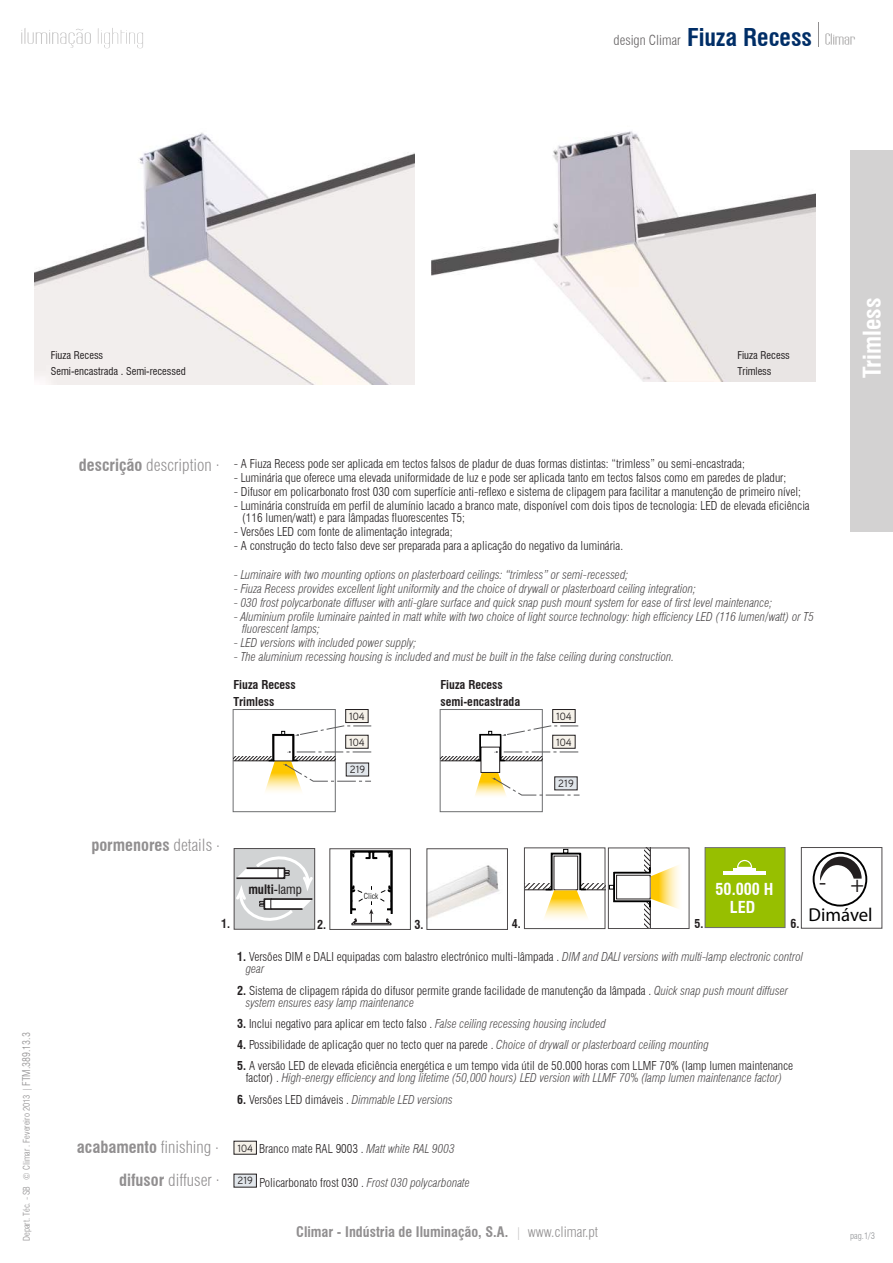
<style>
.page{position:relative;width:893px;height:1263px;background:#fff}
.page>*{position:absolute;margin:0;border:0;box-sizing:border-box;transform-origin:0 0}
.t1{font:700 condensed 24px "Swiss 721 BT";color:#fff}
.t2{font:22.95px "Myriad Pro";color:#231f20}
.t3{font:18.75px "Myriad Pro";color:#000}
.t4{font:300 condensed 16.5px/32.1px "Swiss 721 BT";color:#918f90;text-align:right}
.t5{font:700 condensed 16.5px "Swiss 721 BT";color:#918f90}
.t6{font:700 condensed 16.05px/18px "Swiss 721 BT";color:#fff;text-align:center}
.t7{font:700 condensed 14.25px "Swiss 721 BT";color:#918f90}
.t8{font:300 condensed 13.5px "Swiss 721 BT";color:#656263}
.t9{font:700 condensed 12.75px "Swiss 721 BT";color:#231f20}
.t10{font:300 condensed 12px/12px "Swiss 721 BT";color:#231f20}
.t11{font:italic 300 condensed 12px/12px "Swiss 721 BT";color:#4f4c4d}
.t12{font:700 condensed 12px/16.2px "Swiss 721 BT";color:#231f20}
.t13{font:condensed 10.5px/16.2px "Swiss 721 BT";color:#231f20}
.t14{font:10.5px "Aaux Pro";color:#231f20}
.t15{font:300 condensed 9px "Swiss 721 BT";color:#918f90}
.t16{font:300 condensed 9px "Swiss 721 BT";color:#939598}
.t17{font:300 condensed 8.1px "Swiss 721 BT";color:#000}
.s1{font-weight:700;font-size:24px;color:#002e67}
.s2{font-size:10.5px}
.s3{font-weight:700}
.s4{font-weight:300}
.s5{font-weight:400}
.s6{font-style:italic;color:#4f4c4d}
.s7{font-weight:300;font-size:12.75px;color:#bdbcbc}
</style>
<div class="page">
<svg style="left:818px;top:22px;width:1px;height:24px"></svg>
<img style="left:431px;top:131px;width:385px;height:250px">
<img style="left:35px;top:132px;width:380px;height:252px">
<div style="left:850px;top:150px;width:43px;height:381px;background:#d3d2d2"></div>
<svg style="left:825px;top:33px;width:30px;height:12px"></svg>
<svg style="left:21px;top:28px;width:70px;height:20px"></svg>
<svg style="left:98px;top:28px;width:45px;height:20px"></svg>
<img style="left:429px;top:865px;width:71px;height:53px">
<div style="left:234px;top:848px;width:81px;height:81px;background:#d1d3d4"></div>
<svg style="left:236px;top:856px;width:77px;height:65px"></svg>
<div style="left:234px;top:848px;width:81px;height:81px;border:1px solid #4f4c4d"></div>
<div style="left:330px;top:848px;width:81px;height:82px;border:1px solid #4f4c4d"></div>
<svg style="left:350px;top:850px;width:43px;height:75px"></svg>
<svg style="left:524px;top:848px;width:155px;height:81px"></svg>
<div style="left:608px;top:848px;width:81px;height:81px;border:1px solid #4f4c4d"></div>
<div style="left:427px;top:848px;width:81px;height:82px;border:1px solid #4f4c4d"></div>
<div style="left:705px;top:848px;width:80px;height:79px;background:#97bf00"></div>
<hr style="left:723px;top:871px;width:43px;height:4px;background:#fff">
<hr style="left:734px;top:868px;width:22px;height:3px;background:#fff">
<svg style="left:737px;top:860px;width:15px;height:8px"></svg>
<div style="left:705px;top:847px;width:80px;height:81px;border:1px solid #6d6e70"></div>
<div style="left:801px;top:847px;width:81px;height:81px;border:1px solid #4f4c4d"></div>
<div style="left:813px;top:852px;width:54px;height:54px;border:2px solid #000;border-radius:50%"></div>
<svg style="left:820px;top:857px;width:42px;height:24px"></svg>
<div style="left:233px;top:709px;width:102px;height:103px;border:1px solid #6d6e70"></div>
<div style="left:345px;top:709px;width:23px;height:14px;background:#f6f2ea;border:1px solid #231f20"></div>
<div style="left:440px;top:709px;width:102px;height:103px;border:1px solid #6d6e70"></div>
<div style="left:552px;top:709px;width:23px;height:14px;background:#f6f2ea;border:1px solid #231f20"></div>
<svg style="left:233px;top:726px;width:139px;height:85px"></svg>
<svg style="left:440px;top:726px;width:140px;height:84px"></svg>
<div style="left:234px;top:1141px;width:23px;height:13px;background:#f6f2ea"></div>
<div style="left:234px;top:1174px;width:23px;height:13px;background:#e1e6eb"></div>
<p class="t8" style="left:614px;top:32px;width:200px">design Climar <span class="s1">Fiuza Recess</span></p>
<p class="t13" style="left:51px;top:347px;width:136px">Fiuza Recess<br>Semi-encastrada . Semi-recessed</p>
<p class="t13" style="left:737px;top:347px;width:54px">Fiuza Recess<br>Trimless</p>
<h1 class="t1" style="left:857px;top:378px;width:82px;rotate:-90deg">Trimless</h1>
<p class="t15" style="left:21px;top:1241px;width:210px;rotate:-90deg">Depart. Téc. - SB © Climar . Fevereiro 2013 | <span class="s2">FTM.389.13.3</span></p>
<h3 class="t4" style="left:79px;top:449px;width:142px"><span class="s3">descrição</span> description .</h3>
<p class="t10" style="left:234px;top:457px;width:512px">- A Fiuza Recess pode ser aplicada em tectos falsos de pladur de duas formas distintas: “trimless” ou semi-encastrada;</p>
<p class="t10" style="left:234px;top:472px;width:554px">- Luminária que oferece uma elevada uniformidade de luz e pode ser aplicada tanto em tectos falsos como em paredes de pladur;</p>
<p class="t10" style="left:234px;top:486px;width:569px">- Difusor em policarbonato frost 030 com superfície anti-reflexo e sistema de clipagem para facilitar a manutenção de primeiro nível;</p>
<p class="t10" style="left:242px;top:500px;width:569px;text-indent:-8px">- Luminária construída em perfil de alumínio lacado a branco mate, disponível com dois tipos de tecnologia: LED de elevada eficiência (116 lumen/watt) e para lâmpadas fluorescentes T5;</p>
<p class="t10" style="left:234px;top:526px;width:220px">- Versões LED com fonte de alimentação integrada;</p>
<p class="t10" style="left:234px;top:540px;width:391px">- A construção do tecto falso deve ser preparada para a aplicação do negativo da luminária.</p>
<p class="t11" style="left:234px;top:568px;width:396px">- Luminaire with two mounting options on plasterboard ceilings: “trimless” or semi-recessed;</p>
<p class="t11" style="left:234px;top:582px;width:464px">- Fiuza Recess provides excellent light uniformity and the choice of drywall or plasterboard ceiling integration;</p>
<p class="t11" style="left:234px;top:596px;width:540px">- 030 frost polycarbonate diffuser with anti-glare surface and quick snap push mount system for ease of first level maintenance;</p>
<p class="t11" style="left:242px;top:610px;width:573px;text-indent:-8px">- Aluminium profile luminaire painted in matt white with two choice of light source technology: high efficiency LED (116 lumen/watt) or T5 fluorescent lamps;</p>
<p class="t11" style="left:234px;top:637px;width:184px">- LED versions with included power supply;</p>
<p class="t11" style="left:234px;top:651px;width:442px">- The aluminium recessing housing is included and must be built in the false ceiling during construction.</p>
<p class="t12" style="left:233px;top:677px;width:64px">Fiuza Recess<br>Trimless</p>
<p class="t14" style="left:349px;top:709px;width:17px">104</p>
<p class="t14" style="left:349px;top:735px;width:17px">104</p>
<p class="t14" style="left:350px;top:763px;width:17px">219</p>
<p class="t12" style="left:440px;top:677px;width:81px">Fiuza Recess semi-encastrada</p>
<p class="t14" style="left:556px;top:709px;width:17px">104</p>
<p class="t14" style="left:556px;top:735px;width:17px">104</p>
<p class="t14" style="left:558px;top:777px;width:17px">219</p>
<h3 class="t5" style="left:91px;top:835px;width:130px">pormenores <span class="s4">details </span><sup>.</sup></h3>
<p class="t12" style="left:221px;top:916px;width:10px">1.</p>
<p class="t9" style="left:248px;top:881px;width:55px">multi<span class="s5">-lamp</span></p>
<p class="t17" style="left:364px;top:891px;width:16px">Click</p>
<p class="t12" style="left:317px;top:916px;width:10px">2.</p>
<p class="t12" style="left:414px;top:916px;width:10px">3.</p>
<p class="t12" style="left:512px;top:916px;width:10px">4.</p>
<p class="t12" style="left:694px;top:916px;width:10px">5.</p>
<h3 class="t6" style="left:715px;top:880px;width:60px">50.000 H<br>LED</h3>
<h2 class="t2" style="left:819px;top:869px;width:46px">- +</h2>
<h3 class="t3" style="left:790px;top:903px;width:84px"><sub>6.</sub> Dimável</h3>
<p class="t10" style="left:246px;top:951px;width:559px;text-indent:-8px"><span class="s3">1.</span> Versões DIM e DALI equipadas com balastro electrónico multi-lâmpada . <span class="s6">DIM and DALI versions with multi-lamp electronic control gear</span></p>
<p class="t10" style="left:246px;top:984px;width:544px;text-indent:-8px"><span class="s3">2.</span> Sistema de clipagem rápida do difusor permite grande facilidade de manutenção da lâmpada . <span class="s6">Quick snap push mount diffuser system ensures easy lamp maintenance</span></p>
<p class="t10" style="left:237px;top:1017px;width:370px"><span class="s3">3.</span> Inclui negativo para aplicar em tecto falso . <span class="s6">False ceiling recessing housing included</span></p>
<p class="t10" style="left:237px;top:1039px;width:473px"><span class="s3">4.</span> Possibilidade de aplicação quer no tecto quer na parede . <span class="s6">Choice of drywall or plasterboard ceiling mounting</span></p>
<p class="t10" style="left:237px;top:1060px;width:557px;text-align:center"><span class="s3">5.</span> A versão LED de elevada eficiência energética e um tempo vida útil de 50.000 horas com LLMF 70% (lamp lumen maintenance factor) . <span class="s6">High-energy efficiency and long lifetime (50,000 hours) LED version with LLMF 70% (lamp lumen maintenance factor)</span></p>
<p class="t10" style="left:237px;top:1093px;width:217px"><span class="s3">6.</span> Versões LED dimáveis . <span class="s6">Dimmable LED versions</span></p>
<h3 class="t4" style="left:77px;top:1131px;width:144px"><span class="s3">acabamento</span> finishing . <span class="s3">difusor</span> diffuser .</h3>
<p class="t10" style="left:237px;top:1143px;width:219px"><sup>104</sup> Branco mate RAL 9003 . <span class="s6">Matt white RAL 9003</span></p>
<p class="t10" style="left:238px;top:1176px;width:234px"><sup>219</sup> Policarbonato frost 030 . <span class="s6">Frost 030 polycarbonate</span></p>
<p class="t7" style="left:296px;top:1223px;width:303px">Climar - Indústria de Iluminação, S.A. <span class="s7">|</span> <span class="s4">www.climar.pt</span></p>
<p class="t16" style="left:850px;top:1230px;width:26px">pag.1/3</p>
</div>
